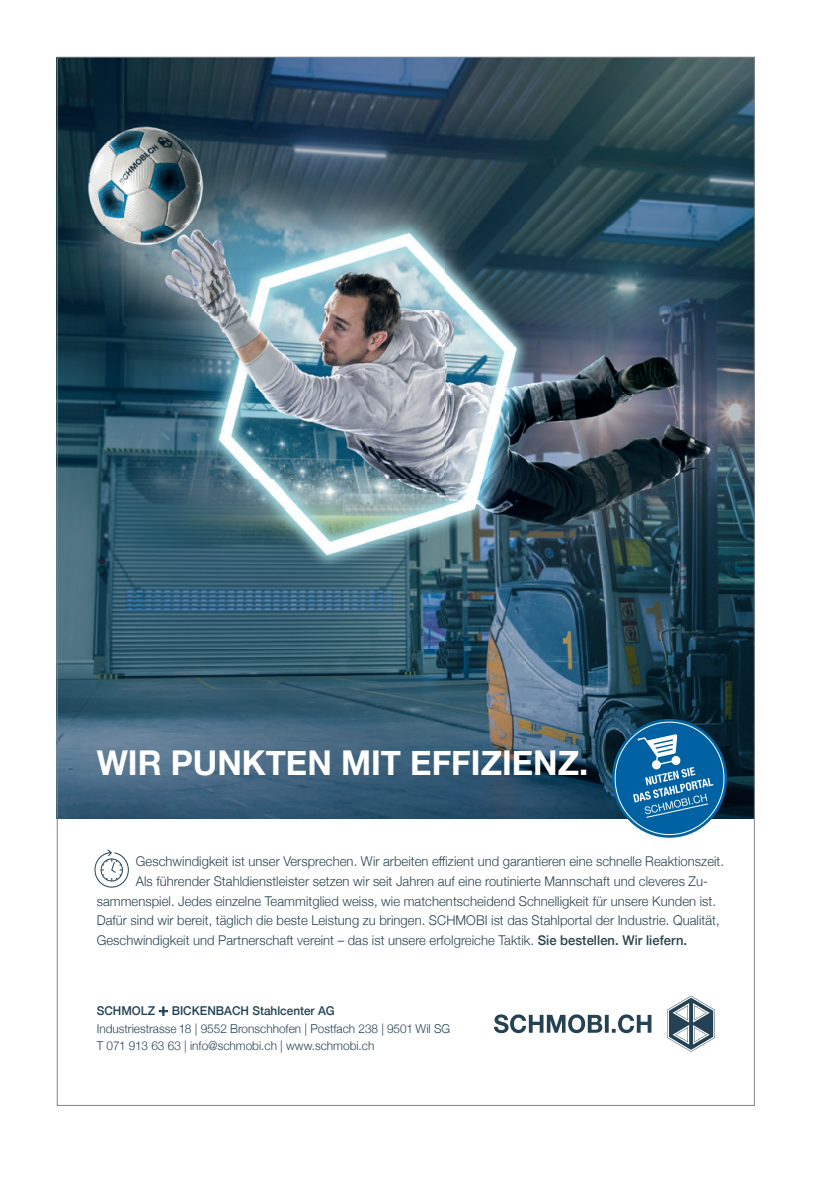
<style>
.page{position:relative;width:840px;height:1191px;background:#fff}
.page>*{position:absolute;margin:0;border:0;box-sizing:border-box;transform-origin:0 0}
.t1{font:700 34.2px "Helvetica Neue";color:#fff}
.t2{font:300 13.4px "Helvetica Neue";letter-spacing:.005em;color:#29424d}
.t3{font:300 12.2px/17px "Helvetica Neue";color:#244254}
.s1{font-weight:500}
.s2{font-weight:400;font-size:16.8px}
</style>
<div class="page">
<img style="left:59px;top:59px;width:693px;height:759px">
<svg style="left:667px;top:995px;width:47px;height:56px"></svg>
<svg style="left:494px;top:1014px;width:157px;height:19px"></svg>
<svg style="left:94px;top:849px;width:35px;height:38px"></svg>
<svg style="left:606px;top:713px;width:126px;height:125px;background:#33729c"></svg>
<h1 class="t1" style="left:97px;top:736px;width:493px">WIR PUNKTEN MIT EFFIZIENZ.</h1>
<p class="t2" style="left:136px;top:851px;width:589px">Geschwindigkeit ist unser Versprechen. Wir arbeiten effizient und garantieren eine schnelle Reaktionszeit.</p>
<p class="t2" style="left:136px;top:870px;width:573px">Als führender Stahldienstleister setzen wir seit Jahren auf eine routinierte Mannschaft und cleveres Zu-</p>
<p class="t2" style="left:97px;top:890px;width:620px">sammenspiel. Jedes einzelne Teammitglied weiss, wie matchentscheidend Schnelligkeit für unsere Kunden ist.</p>
<p class="t2" style="left:97px;top:909px;width:624px">Dafür sind wir bereit, täglich die beste Leistung zu bringen. SCHMOBI ist das Stahlportal der Industrie. Qualität,</p>
<p class="t2" style="left:97px;top:929px;width:591px">Geschwindigkeit und Partnerschaft vereint – das ist unsere erfolgreiche Taktik. <span class="s1">Sie bestellen. Wir liefern.</span></p>
<p class="t3" style="left:97px;top:1001px;width:355px"><span class="s1">SCHMOLZ</span> <span class="s2">+</span> <span class="s1">BICKENBACH Stahlcenter AG<br></span>Industriestrasse 18 | 9552 Bronschhofen | Postfach 238 | 9501 Wil SG<br>T 071 913 63 63 | info@schmobi.ch | www.schmobi.ch</p>
</div>
